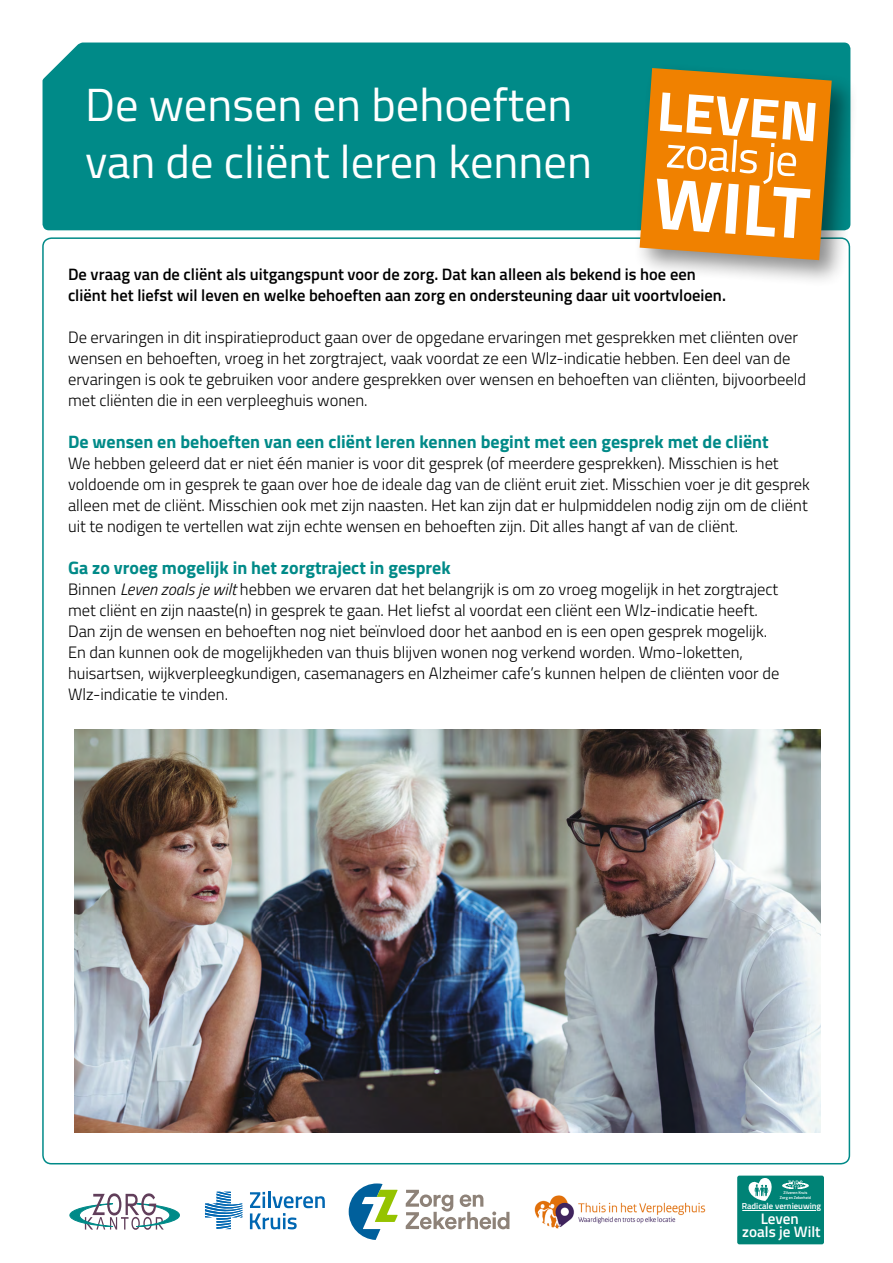
<style>
.page{position:relative;width:893px;height:1263px;background:#fff}
.page>*{position:absolute;margin:0;border:0;box-sizing:border-box;transform-origin:0 0}
.t1{font:46.5px/57px "Titillium Web";color:#fff}
.tussenkopje{font:700 18px "Titillium Web";color:#008a88}
.body{font:300 16.5px/21px "Titillium Web";color:#000}
.t2{font:600 16.5px/21px "Titillium Web";color:#000}
.t3{font:600 15.15px/13.4px "Titillium Web";color:#fff;text-align:center}
.t4{font:600 8.7px "Titillium Web";color:#fff}
.t5{font:600 4.05px/4.9px "Titillium Web";color:#fff;text-align:center}
.s1{font-style:italic}
</style>
<div class="page">
<div style="left:43px;top:43px;width:807px;height:187px;background:#008a88"></div>
<div style="left:633px;top:62px;width:226px;height:226px;background:#000;opacity:.45"></div>
<svg style="left:640px;top:68px;width:192px;height:192px"></svg>
<img style="left:75px;top:729px;width:745px;height:403px">
<svg style="left:69px;top:1193px;width:111px;height:37px"></svg>
<svg style="left:250px;top:1192px;width:75px;height:37px"></svg>
<svg style="left:205px;top:1192px;width:37px;height:37px"></svg>
<svg style="left:349px;top:1183px;width:49px;height:57px"></svg>
<svg style="left:406px;top:1190px;width:103px;height:39px"></svg>
<div style="left:737px;top:1175px;width:87px;height:69px;background:#008376;border-radius:2px"></div>
<svg style="left:782px;top:1180px;width:26px;height:9px"></svg>
<svg style="left:748px;top:1178px;width:24px;height:23px"></svg>
<hr style="left:742px;top:1210px;width:74px;height:1px;background:#fff">
<img style="left:534px;top:1195px;width:172px;height:34px">
<p class="t1" style="left:85px;top:74px;width:508px">De wensen en behoeften van de cliënt leren kennen</p>
<p class="t2" style="left:68px;top:263px;width:659px">De vraag van de cliënt als uitgangspunt voor de zorg. Dat kan alleen als bekend is hoe een cliënt het liefst wil leven en welke behoeften aan zorg en ondersteuning daar uit voortvloeien.</p>
<p class="body" style="left:68px;top:326px;width:740px">De ervaringen in dit inspiratieproduct gaan over de opgedane ervaringen met gesprekken met cliënten over wensen en behoeften, vroeg in het zorgtraject, vaak voordat ze een Wlz-indicatie hebben. Een deel van de ervaringen is ook te gebruiken voor andere gesprekken over wensen en behoeften van cliënten, bijvoorbeeld met cliënten die in een verpleeghuis wonen.</p>
<p class="tussenkopje" style="left:68px;top:428px;width:702px">De wensen en behoeften van een cliënt leren kennen begint met een gesprek met de cliënt</p>
<p class="body" style="left:68px;top:452px;width:743px">We hebben geleerd dat er niet één manier is voor dit gesprek (of meerdere gesprekken). Misschien is het voldoende om in gesprek te gaan over hoe de ideale dag van de cliënt eruit ziet. Misschien voer je dit gesprek alleen met de cliënt. Misschien ook met zijn naasten. Het kan zijn dat er hulpmiddelen nodig zijn om de cliënt uit te nodigen te vertellen wat zijn echte wensen en behoeften zijn. Dit alles hangt af van de cliënt.</p>
<p class="tussenkopje" style="left:68px;top:554px;width:384px">Ga zo vroeg mogelijk in het zorgtraject in gesprek</p>
<p class="body" style="left:68px;top:578px;width:713px">Binnen <span class="s1">Leven zoals je wilt</span> hebben we ervaren dat het belangrijk is om zo vroeg mogelijk in het zorgtraject met cliënt en zijn naaste(n) in gesprek te gaan. Het liefst al voordat een cliënt een Wlz-indicatie heeft.<br>Dan zijn de wensen en behoeften nog niet beïnvloed door het aanbod en is een open gesprek mogelijk.<br>En dan kunnen ook de mogelijkheden van thuis blijven wonen nog verkend worden. Wmo-loketten, huisartsen, wijkverpleegkundigen, casemanagers en Alzheimer cafe’s kunnen helpen de cliënten voor de Wlz-indicatie te vinden.</p>
<p class="t5" style="left:780px;top:1190px;width:33px">Zilveren Kruis<br>Zorg en Zekerheid</p>
<p class="t4" style="left:742px;top:1199px;width:81px">Radicale vernieuwing</p>
<p class="t3" style="left:742px;top:1211px;width:80px">Leven<br>zoals je Wilt</p>
</div>
